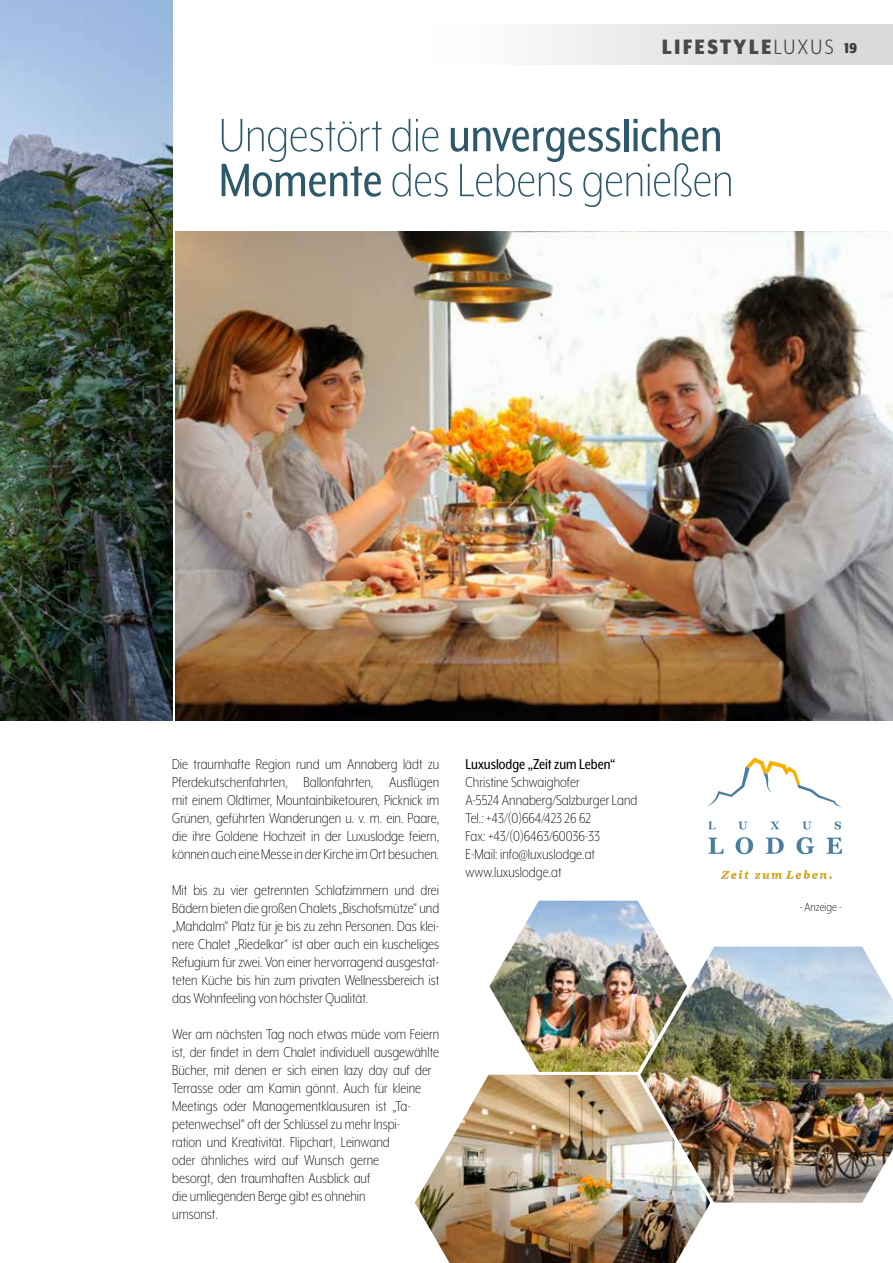
<style>
.page{position:relative;width:893px;height:1263px;background:#fff}
.page>*{position:absolute;margin:0;border:0;box-sizing:border-box;transform-origin:0 0}
.t1{font:300 54px/45px "Mr Eaves XL Mod Nar OT";color:#2e596a}
.t2{font:900 24px "Mr Eaves XL Mod Nar OT";letter-spacing:.1em;color:#4a4a49}
.t3{font:300 16.5px/18px "Mr Eaves XL Mod Nar OT";color:#000;text-align:justify}
.t4{font:16.5px "Mr Eaves XL Mod Nar OT";color:#000}
.t5{font:300 13.5px "Mr Eaves XL Mod Nar OT";color:#000}
.s1{font-weight:400}
.s2{font-size:16.5px;color:#3c3c3b}
</style>
<div class="page">
<img style="left:0;top:0;width:172px;height:720px">
<div style="left:430px;top:24px;width:463px;height:41px;background:linear-gradient(to right,#fff,#d3d3d3)"></div>
<img style="left:415px;top:1077px;width:293px;height:186px">
<img style="left:635px;top:946px;width:258px;height:262px">
<img style="left:487px;top:900px;width:205px;height:177px">
<img style="left:175px;top:232px;width:718px;height:488px">
<svg style="left:708px;top:837px;width:134px;height:17px"></svg>
<svg style="left:708px;top:821px;width:133px;height:8px"></svg>
<svg style="left:721px;top:870px;width:110px;height:9px"></svg>
<svg style="left:708px;top:757px;width:133px;height:50px"></svg>
<h2 class="t2" style="left:662px;top:35px;width:197px">LIFESTYLE<span class="s1">LUXUS</span> <span class="s2">19</span></h2>
<h1 class="t1" style="left:219px;top:112px;width:516px">Ungestört die <span class="s1">unvergesslichen<br>Momente</span> des Lebens genießen</h1>
<p class="t3" style="left:172px;top:755px;width:269px">Die traumhafte Region rund um Annaberg lädt zu Pferdekutschenfahrten, Ballonfahrten, Ausflügen mit einem Oldtimer, Mountainbiketouren, Picknick im Grünen, geführten Wanderungen u. v. m. ein. Paare, die ihre Goldene Hochzeit in der Luxuslodge feiern, können auch eine Messe in der Kirche im Ort besuchen.</p>
<p class="t3" style="left:172px;top:881px;width:269px">Mit bis zu vier getrennten Schlafzimmern und drei Bädern bieten die großen Chalets „Bischofsmütze“ und „Mahdalm“ Platz für je bis zu zehn Personen. Das klei&shy;nere Chalet „Riedelkar“ ist aber auch ein kuscheliges Refugium für zwei. Von einer hervorragend ausgestat&shy;teten Küche bis hin zum privaten Wellnessbereich ist das Wohnfeeling von höchster Qualität.</p>
<p class="t3" style="left:172px;top:1025px;width:268px;text-align:left">Wer am nächsten Tag noch etwas müde vom Feiern ist, der findet in dem Chalet individuell ausgewählte Bücher, mit denen er sich einen lazy day auf der Terrasse oder am Kamin gönnt. Auch für kleine Meetings oder Managementklausuren ist „Ta&shy;petenwechsel“ oft der Schlüssel zu mehr Inspi-<br>ration und Kreativität. Flipchart, Leinwand<br>oder ähnliches wird auf Wunsch gerne<br>besorgt, den traumhaften Ausblick auf<br>die umliegenden Berge gibt es ohnehin<br>umsonst.</p>
<p class="t4" style="left:466px;top:756px;width:151px">Luxuslodge „Zeit zum Leben“</p>
<p class="t3" style="left:466px;top:773px;width:173px;text-align:left">Christine Schwaighofer<br>A-5524 Annaberg/Salzburger Land<br>Tel.: +43/(0)664/423 26 62<br>Fax: +43/(0)6463/60036-33<br>E-Mail: info@luxuslodge.at www.luxuslodge.at</p>
<p class="t5" style="left:800px;top:900px;width:43px">- Anzeige -</p>
</div>
